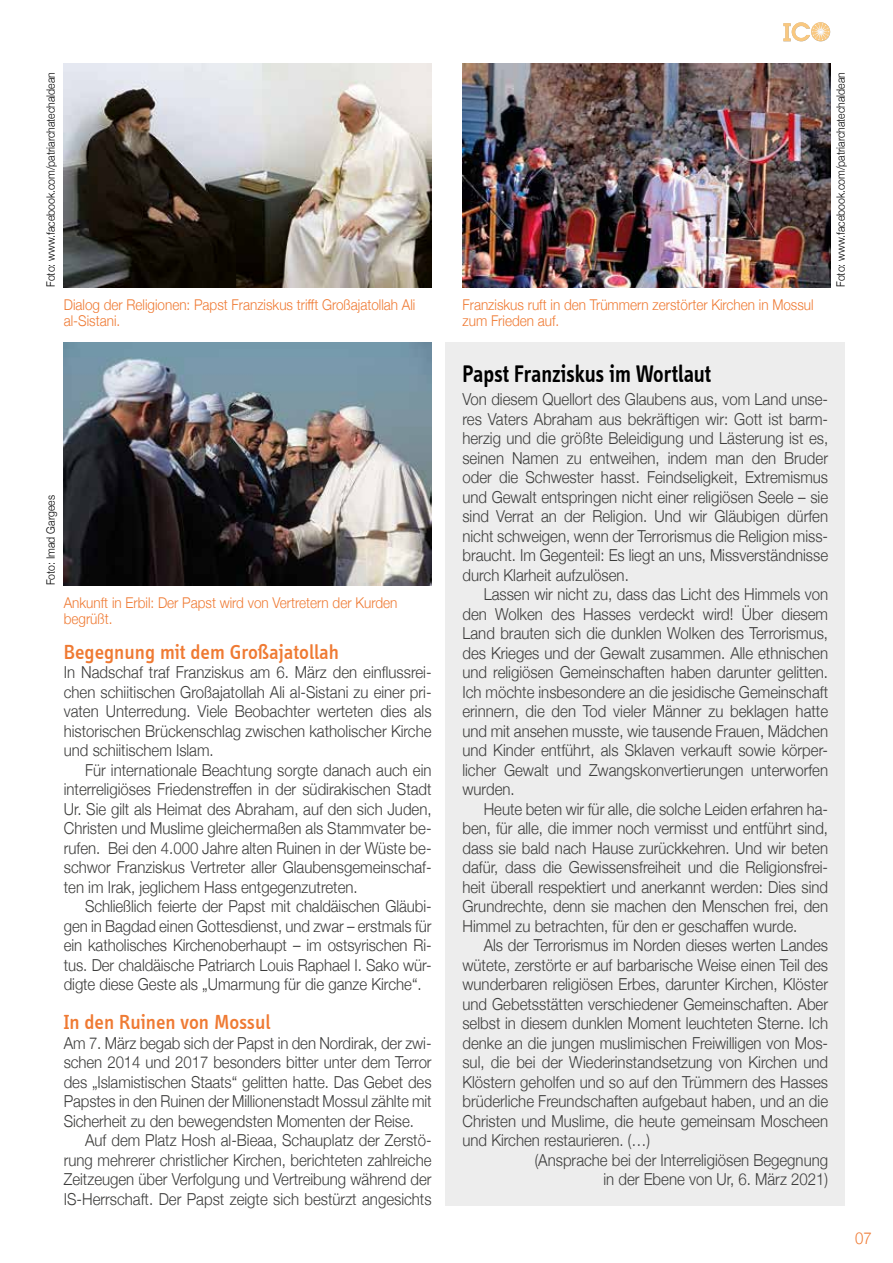
<style>
.page{position:relative;width:893px;height:1263px;background:#fff}
.page>*{position:absolute;margin:0;border:0;box-sizing:border-box;transform-origin:0 0}
.t1{font:600 24.75px "Info Disp";letter-spacing:-.01em;color:#000;scale:.91 1}
.t2{font:500 21px "Info Disp";color:#ef7a33}
.t3{font:300 16.5px/19.5px "Helvetica Neue";color:#3c3c3b;text-align:justify;scale:.91 1}
.t4{font:300 16.5px "Helvetica Neue";color:#ef7a33;scale:.91 1}
.t5{font:300 14.85px/16.2px "Helvetica Neue";color:#ef7a33;scale:.91 1}
.t6{font:300 11.55px "Helvetica Neue";color:#000;scale:.91 1}
</style>
<div class="page">
<svg style="left:783px;top:22px;width:47px;height:19px"></svg>
<div style="left:445px;top:342px;width:400px;height:864px;background:#ededed"></div>
<img style="left:462px;top:64px;width:368px;height:223px">
<img style="left:64px;top:64px;width:368px;height:223px">
<img style="left:64px;top:342px;width:368px;height:243px">
<p class="t6" style="left:41px;top:287px;width:238px;rotate:-90deg">Foto: www.facebook.com/patriarchatechaldean</p>
<p class="t6" style="left:831px;top:287px;width:238px;rotate:-90deg">Foto: www.facebook.com/patriarchatechaldean</p>
<p class="t5" style="left:64px;top:295px;width:388px">Dialog der Religionen: Papst Franziskus trifft Großajatollah Ali al-Sistani.</p>
<p class="t5" style="left:463px;top:295px;width:387px">Franziskus ruft in den Trümmern zerstörter Kirchen in Mossul zum Frieden auf.</p>
<p class="t6" style="left:41px;top:585px;width:100px;rotate:-90deg">Foto: Imad Gargees</p>
<p class="t5" style="left:64px;top:594px;width:368px">Ankunft in Erbil: Der Papst wird von Vertretern der Kurden begrüßt.</p>
<p class="t2" style="left:64px;top:640px;width:277px">Begegnung mit dem Großajatollah</p>
<p class="t3" style="left:64px;top:661px;width:406px">In Nadschaf traf Franziskus am 6. März den einflussrei&shy;chen schiitischen Großajatollah Ali al-Sistani zu einer pri&shy;vaten Unterredung. Viele Beobachter werteten dies als historischen Brückenschlag zwischen katholischer Kirche und schiitischem Islam.</p>
<p class="t3" style="left:64px;top:759px;width:406px;text-indent:21px">Für internationale Beachtung sorgte danach auch ein interreligiöses Friedenstreffen in der südirakischen Stadt Ur. Sie gilt als Heimat des Abraham, auf den sich Juden, Christen und Muslime gleichermaßen als Stammvater be&shy;rufen. Bei den 4.000 Jahre alten Ruinen in der Wüste be&shy;schwor Franziskus Vertreter aller Glaubensgemeinschaf&shy;ten im Irak, jeglichem Hass entgegenzutreten.</p>
<p class="t3" style="left:64px;top:895px;width:406px;text-indent:21px">Schließlich feierte der Papst mit chaldäischen Gläubi&shy;gen in Bagdad einen Gottesdienst, und zwar – erstmals für ein katholisches Kirchenoberhaupt – im ostsyrischen Ri&shy;tus. Der chaldäische Patriarch Louis Raphael I. Sako wür&shy;digte diese Geste als „Umarmung für die ganze Kirche“.</p>
<p class="t2" style="left:64px;top:1010px;width:208px">In den Ruinen von Mossul</p>
<p class="t3" style="left:64px;top:1032px;width:406px">Am 7. März begab sich der Papst in den Nordirak, der zwi&shy;schen 2014 und 2017 besonders bitter unter dem Terror des „Islamistischen Staats“ gelitten hatte. Das Gebet des Papstes in den Ruinen der Millionenstadt Mossul zählte mit Sicherheit zu den bewegendsten Momenten der Reise.</p>
<p class="t3" style="left:64px;top:1129px;width:406px;text-indent:21px">Auf dem Platz Hosh al-Bieaa, Schauplatz der Zerstö&shy;rung mehrerer christlicher Kirchen, berichteten zahlreiche Zeitzeugen über Verfolgung und Vertreibung während der IS-Herrschaft. Der Papst zeigte sich bestürzt angesichts</p>
<h1 class="t1" style="left:462px;top:359px;width:275px">Papst Franziskus im Wortlaut</h1>
<p class="t3" style="left:462px;top:388px;width:403px">Von diesem Quellort des Glaubens aus, vom Land unse&shy;res Vaters Abraham aus bekräftigen wir: Gott ist barm&shy;herzig und die größte Beleidigung und Lästerung ist es, seinen Namen zu entweihen, indem man den Bruder oder die Schwester hasst. Feindseligkeit, Extremismus und Gewalt entspringen nicht einer religiösen Seele – sie sind Verrat an der Religion. Und wir Gläubigen dürfen nicht schweigen, wenn der Terrorismus die Religion miss&shy;braucht. Im Gegenteil: Es liegt an uns, Missverständnisse durch Klarheit aufzulösen.</p>
<p class="t3" style="left:462px;top:583px;width:403px;text-indent:21px">Lassen wir nicht zu, dass das Licht des Himmels von den Wolken des Hasses verdeckt wird! Über diesem Land brauten sich die dunklen Wolken des Terrorismus, des Krieges und der Gewalt zusammen. Alle ethnischen und religiösen Gemeinschaften haben darunter gelitten.<br>Ich möchte insbesondere an die jesidische Gemeinschaft erinnern, die den Tod vieler Männer zu beklagen hatte und mit ansehen musste, wie tausende Frauen, Mädchen und Kinder entführt, als Sklaven verkauft sowie körper&shy;licher Gewalt und Zwangskonvertierungen unterworfen wurden.</p>
<p class="t3" style="left:462px;top:798px;width:403px;text-indent:21px">Heute beten wir für alle, die solche Leiden erfahren ha&shy;ben, für alle, die immer noch vermisst und entführt sind, dass sie bald nach Hause zurückkehren. Und wir beten dafür, dass die Gewissensfreiheit und die Religionsfrei&shy;heit überall respektiert und anerkannt werden: Dies sind Grundrechte, denn sie machen den Menschen frei, den Himmel zu betrachten, für den er geschaffen wurde.</p>
<p class="t3" style="left:484px;top:934px;width:380px">Als der Terrorismus im Norden dieses werten Landes</p>
<p class="t3" style="left:462px;top:954px;width:403px">wütete, zerstörte er auf barbarische Weise einen Teil des</p>
<p class="t3" style="left:462px;top:973px;width:403px">wunderbaren religiösen Erbes, darunter Kirchen, Klöster</p>
<p class="t3" style="left:462px;top:993px;width:403px">und Gebetsstätten verschiedener Gemeinschaften. Aber</p>
<p class="t3" style="left:462px;top:1012px;width:403px">selbst in diesem dunklen Moment leuchteten Sterne. Ich</p>
<p class="t3" style="left:462px;top:1032px;width:403px">denke an die jungen muslimischen Freiwilligen von Mos-</p>
<p class="t3" style="left:462px;top:1051px;width:403px">sul, die bei der Wiederinstandsetzung von Kirchen und</p>
<p class="t3" style="left:462px;top:1071px;width:403px">Klöstern geholfen und so auf den Trümmern des Hasses</p>
<p class="t3" style="left:462px;top:1090px;width:403px">brüderliche Freundschaften aufgebaut haben, und an die</p>
<p class="t3" style="left:462px;top:1110px;width:403px">Christen und Muslime, die heute gemeinsam Moscheen</p>
<p class="t3" style="left:462px;top:1129px;width:208px">und Kirchen restaurieren. (…)</p>
<p class="t3" style="left:535px;top:1149px;width:324px">(Ansprache bei der Interreligiösen Begegnung</p>
<p class="t3" style="left:603px;top:1168px;width:248px">in der Ebene von Ur, 6. März 2021)</p>
<p class="t4" style="left:855px;top:1225px;width:20px">07</p>
</div>
